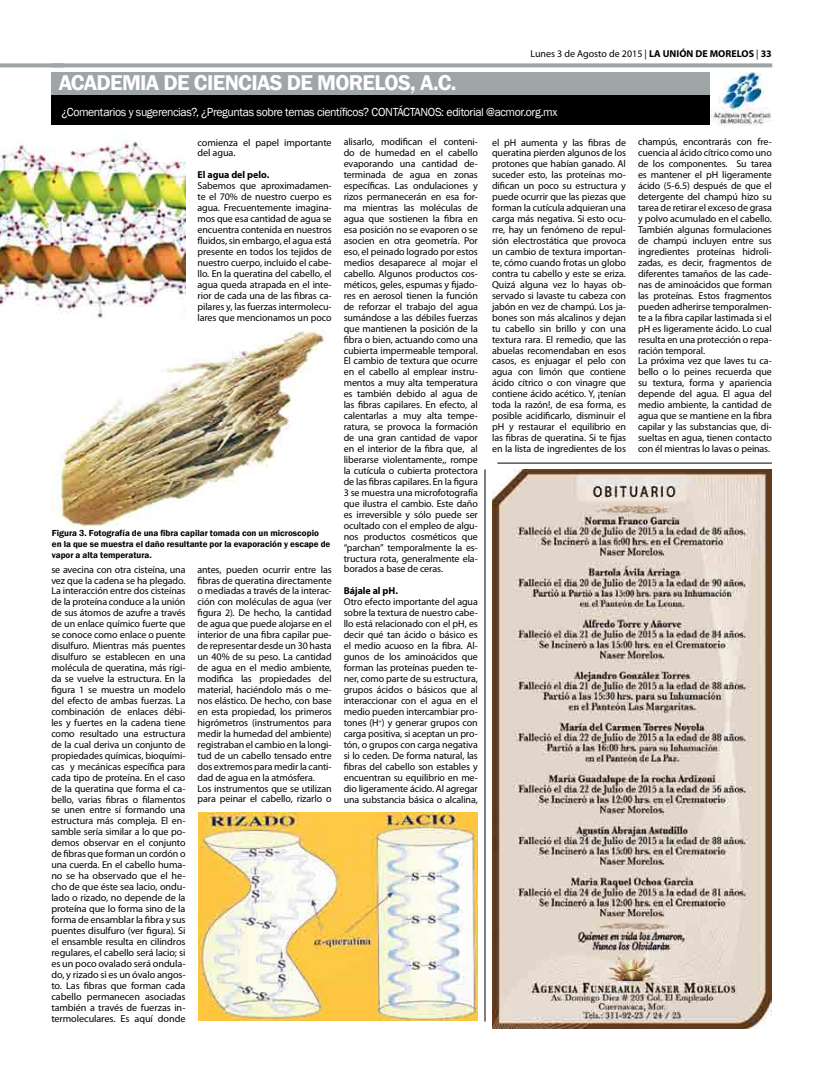
<style>
.page{position:relative;width:823px;height:1078px;background:#fff}
.page>*{position:absolute;margin:0;border:0;box-sizing:border-box;transform-origin:0 0}
.t1{font:600 22px "Franklin Gothic";letter-spacing:-.035em;color:#fff}
.t2{font:12px "Franklin Gothic";letter-spacing:-.035em;color:#fff}
.t3{font:10px/10.9px "Myriad Pro";letter-spacing:-.01em;color:#000;text-align:justify}
.t4{font:700 10px "Myriad Pro";letter-spacing:-.005em;color:#000}
.t5{font:600 9px/10.8px "Franklin Gothic";color:#000}
.s1{font-weight:700}
</style>
<div class="page">
<svg style="left:64px;top:63px;width:707px;height:4px;background:#a8acae"></svg>
<svg style="left:0;top:63px;width:64px;height:4px"></svg>
<img style="left:492px;top:469px;width:279px;height:558px">
<div style="left:51px;top:72px;width:720px;height:24px;background:#9fa4a6"></div>
<div style="left:51px;top:96px;width:720px;height:29px;background:#000"></div>
<img style="left:710px;top:72px;width:61px;height:53px">
<img style="left:0;top:134px;width:185px;height:184px">
<img style="left:52px;top:330px;width:273px;height:196px">
<img style="left:198px;top:812px;width:279px;height:208px">
<hr style="left:497px;top:462px;width:274px;height:1px;background:#000">
<hr style="left:484px;top:469px;width:1px;height:552px;background:#000">
<p class="t3" style="left:530px;top:48px;width:243px">Lunes 3 de Agosto de 2015 | <span class="s1">LA UNIÓN DE MORELOS</span> | <span class="s1">33</span></p>
<h1 class="t1" style="left:59px;top:69px;width:399px">ACADEMIA DE CIENCIAS DE MORELOS, A.C.</h1>
<p class="t2" style="left:62px;top:104px;width:497px">¿Comentarios y sugerencias?, ¿Preguntas sobre temas científicos? CONTÁCTANOS: editorial @acmor.org.mx</p>
<p class="t3" style="left:197px;top:136px;width:135px">comienza el papel importante del agua.</p>
<p class="t4" style="left:197px;top:168px;width:73px">El agua del pelo.</p>
<p class="t3" style="left:197px;top:180px;width:136px">Sabemos que aproximadamen&shy;te el 70% de nuestro cuerpo es agua. Frecuentemente imagina&shy;mos que esa cantidad de agua se encuentra contenida en nuestros fluidos, sin embargo, el agua está presente en todos los tejidos de nuestro cuerpo, incluido el cabe&shy;llo. En la queratina del cabello, el agua queda atrapada en el inte&shy;rior de cada una de las fibras ca&shy;pilares y, las fuerzas intermolecu&shy;lares que mencionamos un poco</p>
<p class="t5" style="left:52px;top:527px;width:280px">Figura 3. Fotografía de una fibra capilar tomada con un microscopio en la que se muestra el daño resultante por la evaporación y escape de vapor a alta temperatura.</p>
<p class="t3" style="left:51px;top:563px;width:136px">se avecina con otra cisteína, una vez que la cadena se ha plegado.<br>La interacción entre dos cisteínas de la proteína conduce a la unión de sus átomos de azufre a través de un enlace químico fuerte que se conoce como enlace o puente disulfuro. Mientras más puentes disulfuro se establecen en una molécula de queratina, más rígi&shy;da se vuelve la estructura. En la figura 1 se muestra un modelo del efecto de ambas fuerzas. La combinación de enlaces débi&shy;les y fuertes en la cadena tiene como resultado una estructura de la cual deriva un conjunto de propiedades químicas, bioquími&shy;cas y mecánicas específica para cada tipo de proteína. En el caso de la queratina que forma el ca&shy;bello, varias fibras o filamentos se unen entre sí formando una estructura más compleja. El en&shy;samble sería similar a lo que po&shy;demos observar en el conjunto de fibras que forman un cordón o una cuerda. En el cabello huma&shy;no se ha observado que el he&shy;cho de que éste sea lacio, ondu&shy;lado o rizado, no depende de la proteína que lo forma sino de la forma de ensamblar la fibra y sus puentes disulfuro (ver figura). Si el ensamble resulta en cilindros regulares, el cabello será lacio; si es un poco ovalado será ondula&shy;do, y rizado si es un óvalo angos&shy;to. Las fibras que forman cada cabello permanecen asociadas también a través de fuerzas in&shy;termoleculares. Es aquí donde</p>
<p class="t3" style="left:197px;top:563px;width:136px;text-align:left">antes, pueden ocurrir entre las fibras de queratina directamente o mediadas a través de la interac&shy;ción con moléculas de agua (ver figura 2). De hecho, la cantidad de agua que puede alojarse en el interior de una fibra capilar pue&shy;de representar desde un 30 hasta un 40% de su peso. La cantidad de agua en el medio ambiente, modifica las propiedades del material, haciéndolo más o me&shy;nos elástico. De hecho, con base en esta propiedad, los primeros higrómetros (instrumentos para medir la humedad del ambiente) registraban el cambio en la longi&shy;tud de un cabello tensado entre dos extremos para medir la canti&shy;dad de agua en la atmósfera.<br>Los instrumentos que se utilizan para peinar el cabello, rizarlo o</p>
<p class="t3" style="left:343px;top:136px;width:136px">alisarlo, modifican el conteni&shy;do de humedad en el cabello evaporando una cantidad de&shy;terminada de agua en zonas específicas. Las ondulaciones y rizos permanecerán en esa for&shy;ma mientras las moléculas de agua que sostienen la fibra en esa posición no se evaporen o se asocien en otra geometría. Por eso, el peinado logrado por estos medios desaparece al mojar el cabello. Algunos productos cos&shy;méticos, geles, espumas y fijado&shy;res en aerosol tienen la función de reforzar el trabajo del agua sumándose a las débiles fuerzas que mantienen la posición de la fibra o bien, actuando como una cubierta impermeable temporal.<br>El cambio de textura que ocurre en el cabello al emplear instru&shy;mentos a muy alta temperatura es también debido al agua de las fibras capilares. En efecto, al calentarlas a muy alta tempe&shy;ratura, se provoca la formación de una gran cantidad de vapor en el interior de la fibra que, al liberarse violentamente,, rompe la cutícula o cubierta protectora de las fibras capilares. En la figura 3 se muestra una microfotografía que ilustra el cambio. Este daño es irreversible y sólo puede ser ocultado con el empleo de algu&shy;nos productos cosméticos que “parchan” temporalmente la es&shy;tructura rota, generalmente ela&shy;borados a base de ceras.</p>
<p class="t4" style="left:343px;top:584px;width:56px">Bájale al pH.</p>
<p class="t3" style="left:343px;top:596px;width:136px">Otro efecto importante del agua sobre la textura de nuestro cabe&shy;llo está relacionado con el pH, es decir qué tan ácido o básico es el medio acuoso en la fibra. Al&shy;gunos de los aminoácidos que forman las proteínas pueden te&shy;ner, como parte de su estructura, grupos ácidos o básicos que al interaccionar con el agua en el medio pueden intercambiar pro&shy;tones (H<sup>+</sup>) y generar grupos con carga positiva, si aceptan un pro&shy;tón, o grupos con carga negativa si lo ceden. De forma natural, las fibras del cabello son estables y encuentran su equilibrio en me&shy;dio ligeramente ácido. Al agregar una substancia básica o alcalina,</p>
<p class="t3" style="left:492px;top:136px;width:135px">el pH aumenta y las fibras de queratina pierden algunos de los protones que habían ganado. Al suceder esto, las proteínas mo&shy;difican un poco su estructura y puede ocurrir que las piezas que forman la cutícula adquieran una carga más negativa. Si esto ocu&shy;rre, hay un fenómeno de repul&shy;sión electrostática que provoca un cambio de textura importan&shy;te, cómo cuando frotas un globo contra tu cabello y este se eriza.<br>Quizá alguna vez lo hayas ob&shy;servado si lavaste tu cabeza con jabón en vez de champú. Los ja&shy;bones son más alcalinos y dejan tu cabello sin brillo y con una textura rara. El remedio, que las abuelas recomendaban en esos casos, es enjuagar el pelo con agua con limón que contiene ácido cítrico o con vinagre que contiene ácido acético. Y, ¡tenían toda la razón!, de esa forma, es posible acidificarlo, disminuir el pH y restaurar el equilibrio en las fibras de queratina. Si te fijas en la lista de ingredientes de los</p>
<p class="t3" style="left:637px;top:136px;width:135px;text-align:left">champús, encontrarás con fre&shy;cuencia al ácido cítrico como uno de los componentes. Su tarea es mantener el pH ligeramente ácido (5-6.5) después de que el detergente del champú hizo su tarea de retirar el exceso de grasa y polvo acumulado en el cabello.<br>También algunas formulaciones de champú incluyen entre sus ingredientes proteínas hidroli&shy;zadas, es decir, fragmentos de diferentes tamaños de las cade&shy;nas de aminoácidos que forman las proteínas. Estos fragmentos pueden adherirse temporalmen&shy;te a la fibra capilar lastimada si el pH es ligeramente ácido. Lo cual resulta en una protección o repa&shy;ración temporal.<br>La próxima vez que laves tu ca&shy;bello o lo peines recuerda que su textura, forma y apariencia depende del agua. El agua del medio ambiente, la cantidad de agua que se mantiene en la fibra capilar y las substancias que, di&shy;sueltas en agua, tienen contacto con él mientras lo lavas o peinas.</p>
</div>
